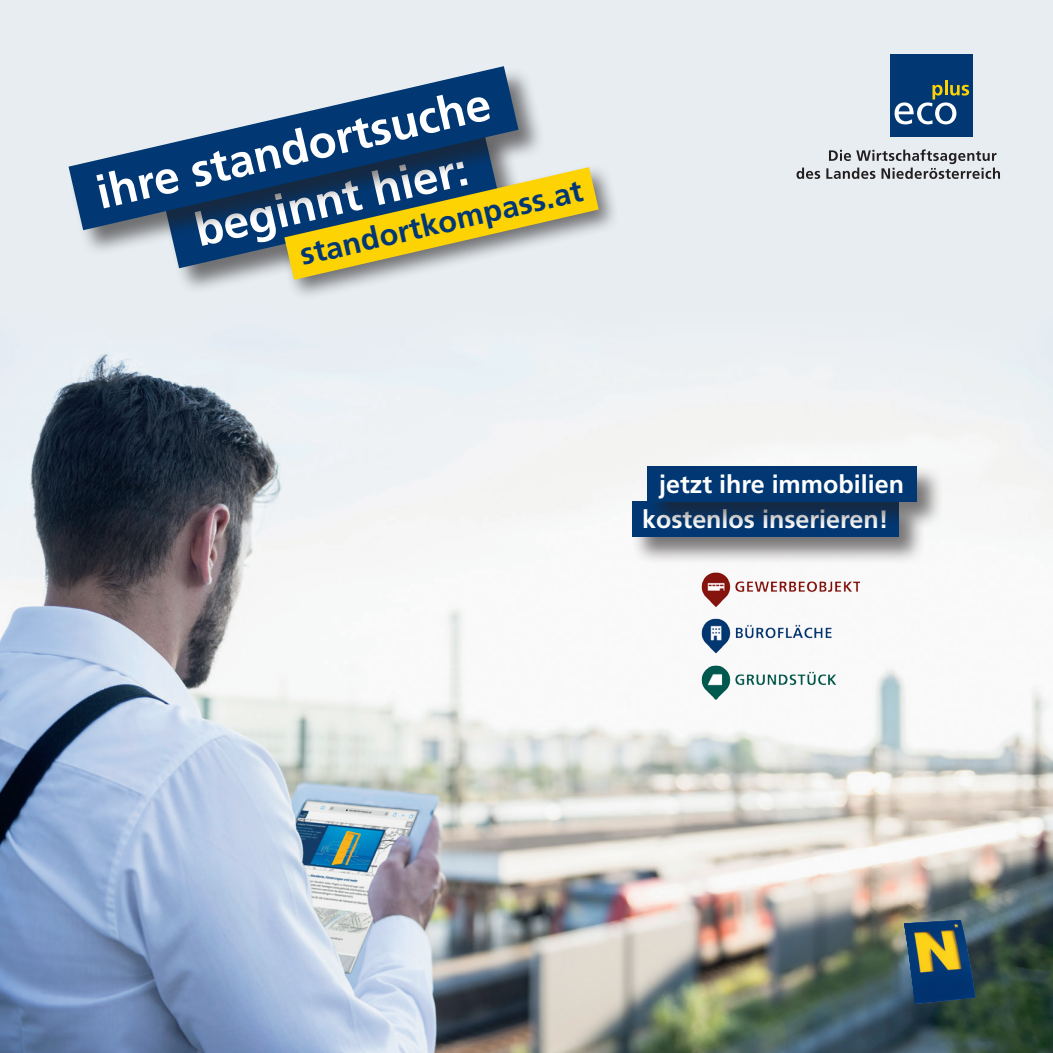
<style>
.page{position:relative;width:1053px;height:1053px;background:#fff}
.page>*{position:absolute;margin:0;border:0;box-sizing:border-box;transform-origin:0 0}
.t1{font:700 46px "Frutiger LT Std";color:#fff}
.t2{font:700 30.75px "Frutiger LT Std";color:#013874}
.t3{font:700 25px "Frutiger LT Std";color:#fff}
</style>
<div class="page">
<img style="left:0;top:0;width:1052px;height:1052px">
<div style="left:165px;top:131px;width:360px;height:164px;background:#231f20;opacity:.6"></div>
<svg style="left:164px;top:256px;width:116px;height:12px"></svg>
<div style="left:280px;top:162px;width:340px;height:140px;background:#231f20;opacity:.6"></div>
<svg style="left:284px;top:167px;width:314px;height:113px;background:#dbd39b"></svg>
<div style="left:69px;top:66px;width:476px;height:190px;background:#231f20;opacity:.6"></div>
<svg style="left:69px;top:66px;width:449px;height:164px;background:#5d7b90"></svg>
<img style="left:904px;top:919px;width:71px;height:84px">
<div style="left:890px;top:54px;width:82px;height:83px;background:#013874"></div>
<hr style="left:944px;top:80px;width:3px;height:15px;background:#fed304">
<svg style="left:894px;top:85px;width:75px;height:39px"></svg>
<svg style="left:796px;top:167px;width:24px;height:12px"></svg>
<svg style="left:826px;top:149px;width:173px;height:30px;background:#b1b5b8"></svg>
<img style="left:699px;top:663px;width:160px;height:39px">
<img style="left:699px;top:570px;width:160px;height:39px">
<img style="left:699px;top:615px;width:160px;height:39px">
<div style="left:630px;top:500px;width:296px;height:65px;background:#231f20;opacity:.6"></div>
<div style="left:632px;top:501px;width:266px;height:36px;background:#013874"></div>
<div style="left:645px;top:464px;width:298px;height:65px;background:#231f20;opacity:.6"></div>
<div style="left:647px;top:466px;width:269px;height:35px;background:#013874"></div>
<p class="t1" style="left:91px;top:167px;width:404px;rotate:-13deg">ihre standortsuche</p>
<p class="t1" style="left:189px;top:205px;width:280px;rotate:-13deg">beginnt hier:</p>
<p class="t2" style="left:296px;top:237px;width:290px;rotate:-13deg">standortkompass.at</p>
<p class="t3" style="left:659px;top:469px;width:246px">jetzt ihre immobilien</p>
<p class="t3" style="left:642px;top:504px;width:248px">kostenlos inserieren!</p>
</div>
